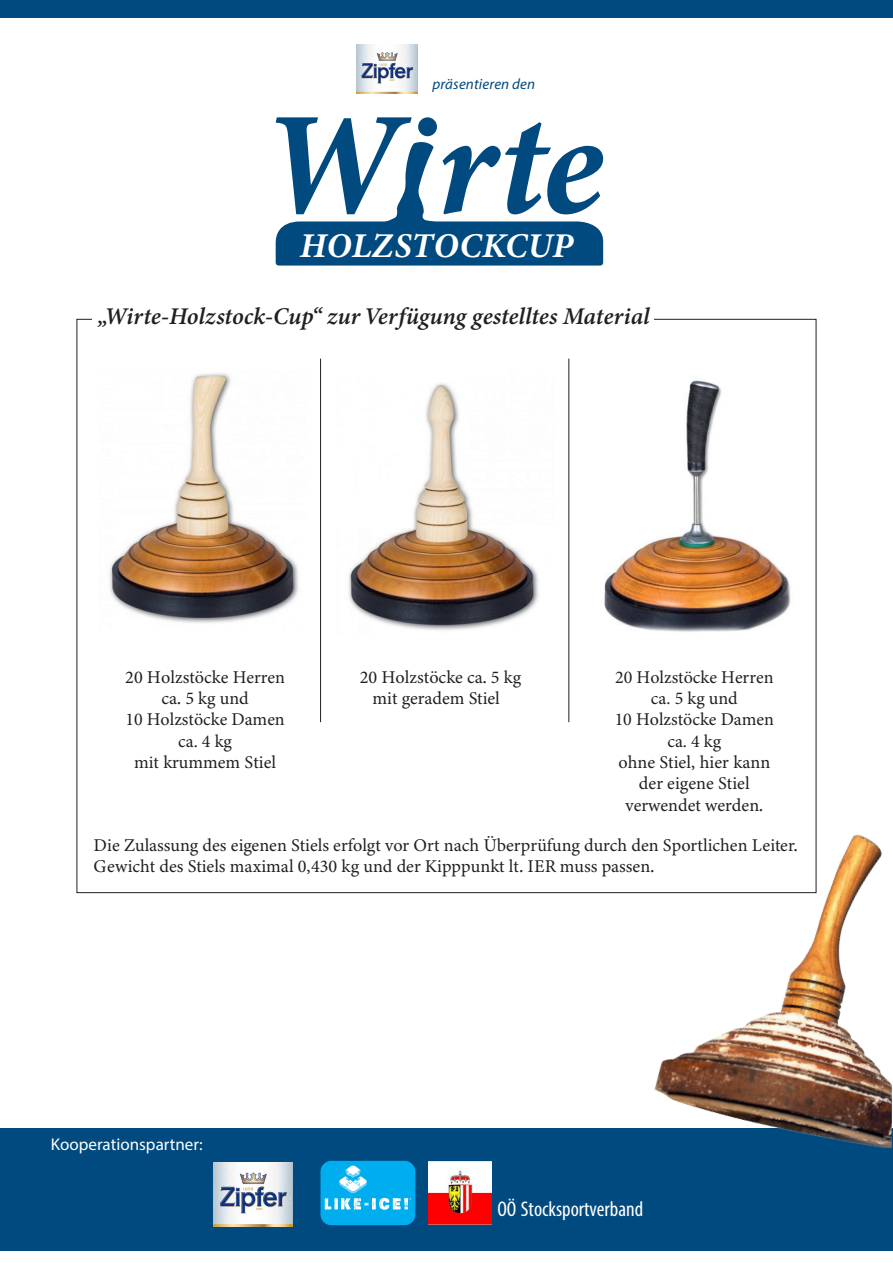
<style>
.page{position:relative;width:893px;height:1263px;background:#fff}
.page>*{position:absolute;margin:0;border:0;box-sizing:border-box;transform-origin:0 0}
.t1{font:italic 34.8px "Minion Variable Concept";color:#fff}
.t2{font:italic 24px "Minion Variable Concept";color:#231f20}
.t3{font:condensed 21.3px "Myriad Pro";color:#fff}
.t4{font:18px/21.3px "Minion Variable Concept";color:#231f20;text-align:center}
.t5{font:18px/21.3px "Minion Pro";color:#231f20;text-align:center}
.t6{font:17.1px "Myriad Pro";color:#fff}
.t7{font:italic 15px "Myriad Pro";letter-spacing:.01em;color:#004a7f}
.s1{font-family:"Minion Pro"}
.s2{font-family:"Minion Variable Concept"}
</style>
<div class="page">
<img style="left:357px;top:45px;width:60px;height:48px">
<svg style="left:276px;top:117px;width:327px;height:149px"></svg>
<div style="left:0;top:1128px;width:893px;height:123px;background:#004a7f"></div>
<div style="left:0;top:0;width:893px;height:17px;background:#004a7f"></div>
<img style="left:213px;top:1162px;width:79px;height:65px">
<div style="left:320px;top:1161px;width:95px;height:64px;background:#00aeef;border-radius:11px"></div>
<svg style="left:325px;top:1165px;width:86px;height:45px"></svg>
<img style="left:618px;top:772px;width:274px;height:377px">
<img style="left:109px;top:373px;width:190px;height:250px">
<img style="left:348px;top:383px;width:191px;height:248px">
<img style="left:604px;top:380px;width:187px;height:252px">
<hr style="left:320px;top:359px;width:1px;height:363px;background:#231f20">
<hr style="left:568px;top:359px;width:1px;height:363px;background:#231f20">
<img style="left:429px;top:1162px;width:63px;height:63px">
<p class="t7" style="left:432px;top:74px;width:104px">präsentieren den</p>
<h1 class="t1" style="left:300px;top:221px;width:275px">HOLZSTOCKCUP</h1>
<h2 class="t2" style="left:98px;top:300px;width:553px">„Wirte-Holzstock-Cup“ zur Verfügung gestelltes Material</h2>
<p class="t4" style="left:360px;top:666px;width:163px">20 Holzstöcke ca. 5 <span class="s1">kg </span>mit geradem Stiel</p>
<p class="t5" style="left:615px;top:666px;width:161px">20 Holzstöcke Herren ca. 5 kg und<br>10 Holzstöcke Damen ca. 4 kg</p>
<p class="t4" style="left:618px;top:751px;width:153px">ohne Stiel, hier kann der eigene Stiel verwendet werden.</p>
<p class="t4" style="left:94px;top:834px;width:706px;text-align:left">Die Zulassung des eigenen Stiels erfolgt vor Ort nach Überprüfung durch den Sportlichen Leiter.<br>Gewicht des Stiels maximal 0,430 kg und der Kipppunkt lt. IER muss passen.</p>
<p class="t4" style="left:125px;top:666px;width:161px">20 Holzstöcke <span class="s1">Herren</span></p>
<p class="t5" style="left:125px;top:688px;width:161px"><span class="s2">ca. 5</span> kg und<br>10 Holzstöcke Damen ca. 4 kg</p>
<p class="t4" style="left:134px;top:751px;width:144px"><span class="s1">mit</span> krummem Stiel</p>
<p class="t6" style="left:51px;top:1133px;width:153px">Kooperationspartner:</p>
<p class="t3" style="left:497px;top:1196px;width:147px">OÖ Stocksportverband</p>
</div>
